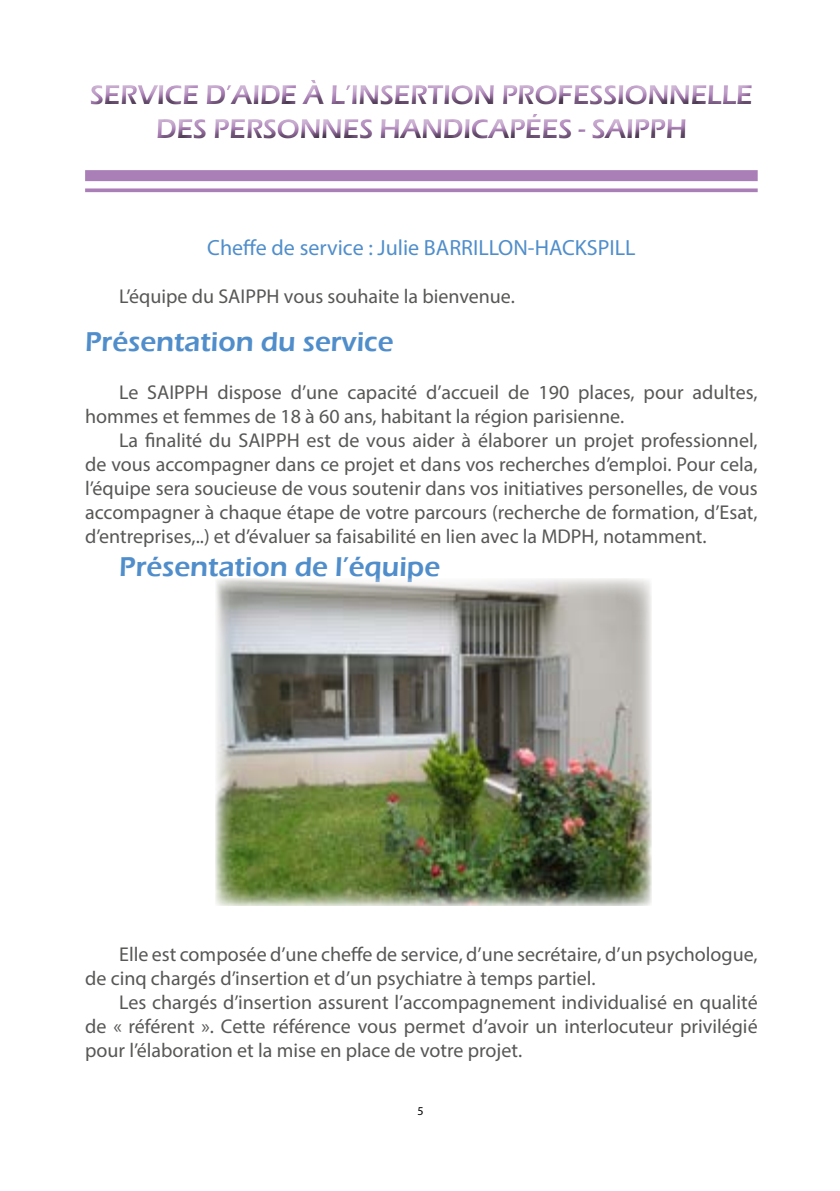
<style>
.page{position:relative;width:840px;height:1191px;background:#fff}
.page>*{position:absolute;margin:0;border:0;box-sizing:border-box;transform-origin:0 0}
.t1{font:600 28px/33.6px "Eras ITC";letter-spacing:-.02em;color:#aa7eb6;text-align:center}
.t2{font:600 28px "Eras ITC";color:#508ecb}
.t3{font:22px "Myriad Pro";color:#508ecb}
.t4{font:20px/24px "Myriad Pro";color:#575756}
.t5{font:12px "Myriad Pro";color:#000}
</style>
<div class="page">
<img style="left:215px;top:578px;width:436px;height:327px">
<div style="left:85px;top:170px;width:672px;height:11px;background:#aa7eb6"></div>
<svg style="left:85px;top:188px;width:672px;height:4px;background:#b48dbe"></svg>
<div style="left:79px;top:75px;width:686px;height:77px;background:#000;opacity:.75"></div>
<h1 class="t1" style="left:90px;top:78px;width:664px">SERVICE D’AIDE À L’INSERTION PROFESSIONNELLE<br>DES PERSONNES HANDICAPÉES - SAIPPH</h1>
<p class="t3" style="left:207px;top:234px;width:429px">Cheffe de service : Julie BARRILLON-HACKSPILL</p>
<p class="t4" style="left:119px;top:284px;width:397px">L’équipe du SAIPPH vous souhaite la bienvenue.</p>
<h1 class="t2" style="left:85px;top:325px;width:310px">Présentation du service</h1>
<p class="t4" style="left:85px;top:380px;width:673px;text-indent:34px">Le SAIPPH dispose d’une capacité d’accueil de 190 places, pour adultes, hommes et femmes de 18 à 60 ans, habitant la région parisienne.</p>
<p class="t4" style="left:85px;top:428px;width:673px;text-align:justify;text-indent:34px">La finalité du SAIPPH est de vous aider à élaborer un projet professionnel, de vous accompagner dans ce projet et dans vos recherches d’emploi. Pour cela, l’équipe sera soucieuse de vous soutenir dans vos initiatives personelles, de vous accompagner à chaque étape de votre parcours (recherche de formation, d’Esat, d’entreprises,..) et d’évaluer sa faisabilité en lien avec la MDPH, notamment.</p>
<h1 class="t2" style="left:119px;top:551px;width:322px">Présentation de l’équipe</h1>
<p class="t4" style="left:85px;top:941px;width:673px;text-indent:34px">Elle est composée d’une cheffe de service, d’une secrétaire, d’un psychologue, de cinq chargés d’insertion et d’un psychiatre à temps partiel.</p>
<p class="t4" style="left:85px;top:989px;width:673px;text-align:justify;text-indent:34px">Les chargés d’insertion assurent l’accompagnement individualisé en qualité de « référent ». Cette référence vous permet d’avoir un interlocuteur privilégié pour l’élaboration et la mise en place de votre projet.</p>
<p class="t5" style="left:417px;top:1103px;width:8px">5</p>
</div>
